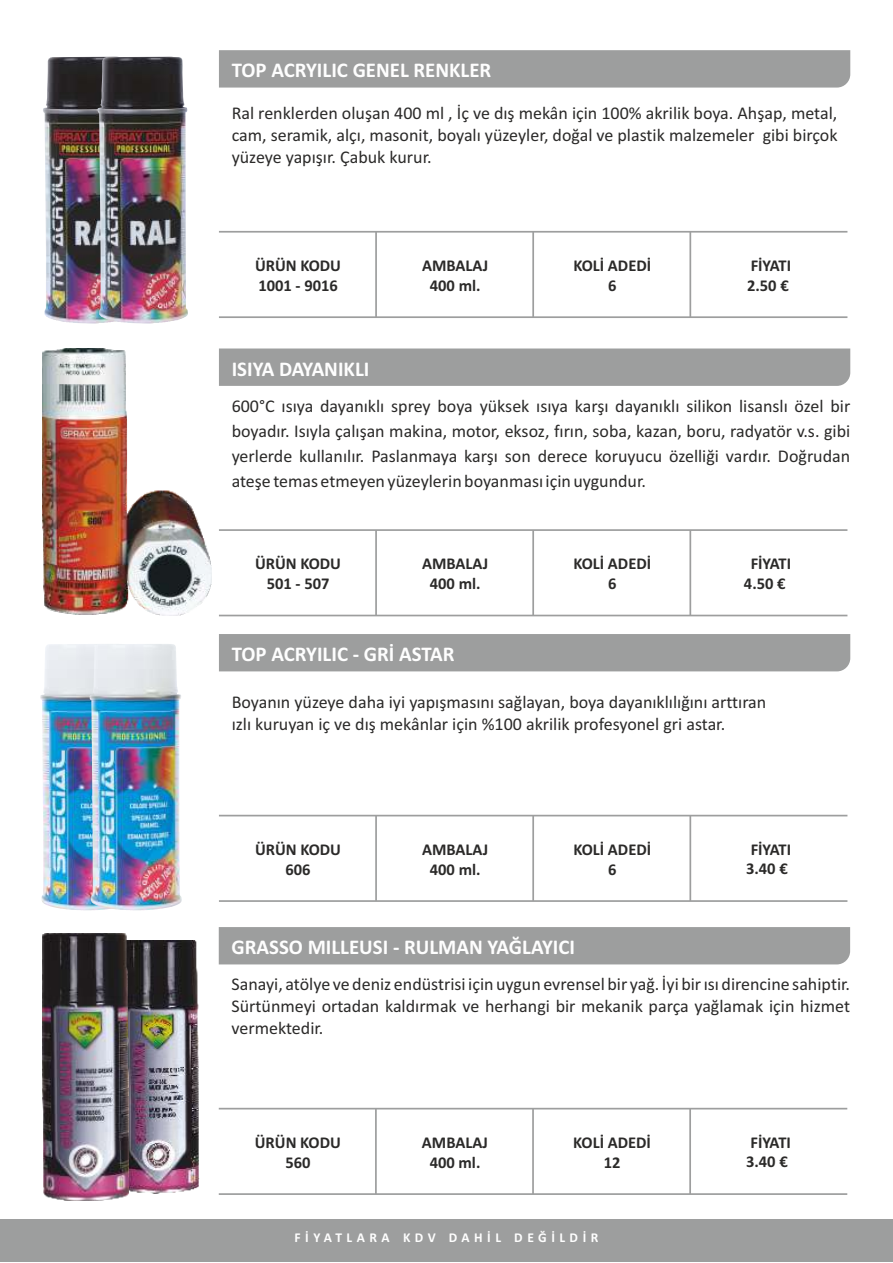
<style>
.page{position:relative;width:893px;height:1263px;background:#fff}
.page>*{position:absolute;margin:0;border:0;box-sizing:border-box;transform-origin:0 0}
.t1{font:700 21px "Calibri";color:#fefefe}
.t2{font:18px/21.9px "Calibri";color:#2b2a29;text-align:justify}
.t3{font:700 16.5px/20.1px "Calibri";color:#2b2a29;text-align:center}
.t4{font:700 13.5px "Calibri";letter-spacing:.335em;color:#fefefe}
</style>
<div class="page">
<div style="left:0;top:1219px;width:893px;height:43px;background:#9d9e9e"></div>
<div style="left:219px;top:348px;width:631px;height:38px;background:#9d9e9e"></div>
<hr style="left:219px;top:529px;width:628px;height:2px;background:#9d9e9e">
<hr style="left:375px;top:530px;width:2px;height:85px;background:#9d9e9e">
<hr style="left:532px;top:530px;width:2px;height:85px;background:#9d9e9e">
<hr style="left:689px;top:530px;width:2px;height:85px;background:#9d9e9e">
<hr style="left:219px;top:615px;width:628px;height:1px;background:#9d9e9e">
<img style="left:42px;top:348px;width:170px;height:267px">
<img style="left:40px;top:644px;width:50px;height:260px">
<img style="left:90px;top:644px;width:75px;height:260px">
<div style="left:219px;top:634px;width:631px;height:37px;background:#9d9e9e"></div>
<hr style="left:219px;top:815px;width:628px;height:1px;background:#9d9e9e">
<hr style="left:375px;top:816px;width:2px;height:85px;background:#9d9e9e">
<hr style="left:532px;top:816px;width:2px;height:85px;background:#9d9e9e">
<hr style="left:689px;top:816px;width:2px;height:85px;background:#9d9e9e">
<hr style="left:219px;top:900px;width:628px;height:2px;background:#9d9e9e">
<img style="left:43px;top:57px;width:54px;height:266px">
<div style="left:219px;top:50px;width:631px;height:38px;background:#9d9e9e"></div>
<hr style="left:219px;top:231px;width:628px;height:2px;background:#9d9e9e">
<hr style="left:375px;top:232px;width:2px;height:85px;background:#9d9e9e">
<hr style="left:532px;top:232px;width:2px;height:85px;background:#9d9e9e">
<hr style="left:689px;top:232px;width:2px;height:85px;background:#9d9e9e">
<hr style="left:219px;top:316px;width:628px;height:2px;background:#9d9e9e">
<img style="left:97px;top:57px;width:91px;height:266px">
<img style="left:129px;top:941px;width:71px;height:252px">
<div style="left:219px;top:927px;width:631px;height:37px;background:#9d9e9e"></div>
<hr style="left:219px;top:1108px;width:628px;height:1px;background:#9d9e9e">
<hr style="left:375px;top:1109px;width:2px;height:85px;background:#9d9e9e">
<hr style="left:532px;top:1109px;width:2px;height:85px;background:#9d9e9e">
<hr style="left:689px;top:1109px;width:2px;height:85px;background:#9d9e9e">
<hr style="left:219px;top:1193px;width:628px;height:2px;background:#9d9e9e">
<img style="left:42px;top:933px;width:87px;height:267px">
<p class="t1" style="left:232px;top:61px;width:261px">TOP ACRYILIC GENEL RENKLER</p>
<p class="t2" style="left:232px;top:104px;width:607px">Ral renklerden oluşan 400 ml , İç ve dış mekân için 100% akrilik boya. Ahşap, metal, cam, seramik, alçı, masonit, boyalı yüzeyler, doğal ve plastik malzemeler gibi birçok yüzeye yapışır. Çabuk kurur.</p>
<p class="t3" style="left:255px;top:257px;width:88px;text-align:left">ÜRÜN KODU<br>1001 - 9016</p>
<p class="t3" style="left:422px;top:257px;width:68px">AMBALAJ<br>400 ml.</p>
<p class="t3" style="left:747px;top:257px;width:45px;text-align:left">FİYATI<br>2.50 €</p>
<p class="t3" style="left:573px;top:257px;width:79px">KOLİ ADEDİ<br>6</p>
<p class="t1" style="left:232px;top:360px;width:139px">ISIYA DAYANIKLI</p>
<p class="t2" style="left:232px;top:394px;width:620px;line-height:25.2px">600°C ısıya dayanıklı sprey boya yüksek ısıya karşı dayanıklı silikon lisanslı özel bir boyadır. Isıyla çalışan makina, motor, eksoz, fırın, soba, kazan, boru, radyatör v.s. gibi yerlerde kullanılır. Paslanmaya karşı son derece koruyucu özelliği vardır. Doğrudan ateşe temas etmeyen yüzeylerin boyanması için uygundur.</p>
<p class="t3" style="left:255px;top:555px;width:88px">ÜRÜN KODU<br>501 - 507</p>
<p class="t3" style="left:422px;top:555px;width:68px">AMBALAJ<br>400 ml.</p>
<p class="t3" style="left:744px;top:555px;width:49px">FİYATI<br>4.50 €</p>
<p class="t3" style="left:573px;top:555px;width:79px">KOLİ ADEDİ<br>6</p>
<p class="t1" style="left:232px;top:645px;width:224px">TOP ACRYILIC - GRİ ASTAR</p>
<p class="t2" style="left:232px;top:692px;width:536px">Boyanın yüzeye daha iyi yapışmasını sağlayan, boya dayanıklılığını arttıran ızlı kuruyan iç ve dış mekânlar için %100 akrilik profesyonel gri astar.</p>
<p class="t3" style="left:255px;top:841px;width:88px">ÜRÜN KODU<br>606</p>
<p class="t3" style="left:422px;top:841px;width:68px">AMBALAJ<br>400 ml.</p>
<p class="t3" style="left:573px;top:841px;width:79px">KOLİ ADEDİ</p>
<p class="t3" style="left:751px;top:841px;width:42px">FİYATI</p>
<p class="t3" style="left:746px;top:860px;width:43px">3.40 €</p>
<p class="t3" style="left:608px;top:861px;width:10px">6</p>
<p class="t1" style="left:232px;top:938px;width:345px">GRASSO MILLEUSI - RULMAN YAĞLAYICI</p>
<p class="t2" style="left:231px;top:975px;width:620px">Sanayi, atölye ve deniz endüstrisi için uygun evrensel bir yağ. İyi bir ısı direncine sahiptir.<br>Sürtünmeyi ortadan kaldırmak ve herhangi bir mekanik parça yağlamak için hizmet vermektedir.</p>
<p class="t3" style="left:255px;top:1134px;width:88px">ÜRÜN KODU<br>560</p>
<p class="t3" style="left:422px;top:1134px;width:68px">AMBALAJ<br>400 ml.</p>
<p class="t3" style="left:573px;top:1134px;width:79px">KOLİ ADEDİ</p>
<p class="t3" style="left:750px;top:1134px;width:42px">FİYATI</p>
<p class="t3" style="left:746px;top:1153px;width:43px">3.40 €</p>
<p class="t3" style="left:604px;top:1154px;width:18px">12</p>
<p class="t4" style="left:295px;top:1232px;width:305px">FİYATLARA KDV DAHİL DEĞİLDİR</p>
</div>
